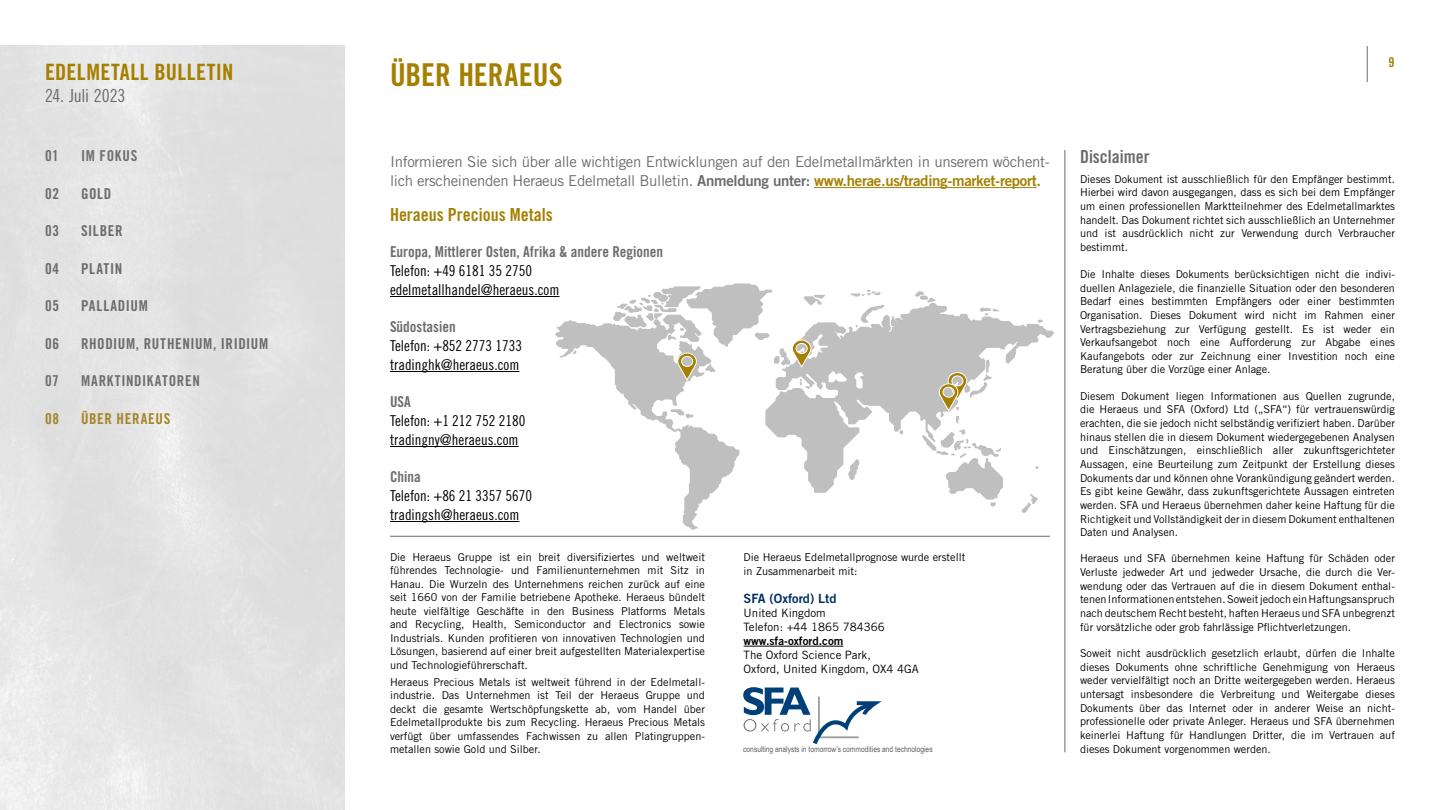
<style>
.page{position:relative;width:1440px;height:810px;background:#fff}
.page>*{position:absolute;margin:0;border:0;box-sizing:border-box;transform-origin:0 0}
.t1{font:31.5px "Trade Gothic LT Pro Bd Cn 20";color:#a58000}
.t2{font:22.5px "Trade Gothic LT Pro Bd Cn 20";letter-spacing:.02em;color:#a58000}
.t3{font:18px "Trade Gothic LT Pro Bd Cn 20";color:#a58000}
.t4{font:18px "Trade Gothic LT Pro Cn 18";letter-spacing:-.01em;color:#6b6c6e}
.t5{font:18px "Trade Gothic LT Pro Bd Cn 20";color:#6b6c6e}
.t6{font:15px/18.8px "Trade Gothic LT Pro";letter-spacing:-.02em;color:#6b6c6e}
.t7{font:15px/18.8px "Trade Gothic LT Pro Cn 18";color:#000}
.t8{font:15px "Trade Gothic LT Pro Bd Cn 20";color:#6b6c6e}
.t9{font:15px "Trade Gothic LT Pro Bd Cn 20";letter-spacing:.045em;color:#6e6e6e}
.t10{font:15px "Trade Gothic LT Pro Bd Cn 20";letter-spacing:.04em;color:#6b6c6e}
.t11{font:15px "Trade Gothic LT Pro Bd Cn 20";letter-spacing:.05em;color:#a38527}
.t12{font:15px "Trade Gothic LT Pro Bd Cn 20";letter-spacing:.05em;color:#6b6c6e}
.t13{font:13.5px "Trade Gothic LT Pro Bd Cn 20";color:#a58000}
.t14{font:12.75px "Trade Gothic LT Pro Bd 2";color:#002e63}
.t15{font:11.48px/14.1px "Trade Gothic LT Pro";color:#000}
.t16{font:11.48px "Trade Gothic LT Pro Bd 2";color:#000}
.t17{font:10.88px/13.6px "Trade Gothic LT Pro";color:#000;text-align:justify}
.t18{font:8.18px "Arial Narrow";color:#626266}
.s1{font-family:"Trade Gothic LT Pro Bd 2"}
.s2{font-family:"Trade Gothic LT Pro Bd 2";color:#a58000}
</style>
<div class="page">
<hr style="left:1367px;top:46px;width:1px;height:36px;background:#6e6e6e">
<hr style="left:390px;top:296px;width:169px;height:1px;background:#000">
<hr style="left:390px;top:371px;width:129px;height:1px;background:#000">
<hr style="left:390px;top:446px;width:129px;height:1px;background:#000">
<hr style="left:390px;top:521px;width:129px;height:1px;background:#000">
<svg style="left:825px;top:303px;width:229px;height:190px"></svg>
<svg style="left:1021px;top:494px;width:17px;height:19px"></svg>
<svg style="left:900px;top:430px;width:3px;height:5px"></svg>
<svg style="left:915px;top:291px;width:21px;height:12px"></svg>
<svg style="left:980px;top:307px;width:19px;height:8px"></svg>
<svg style="left:1035px;top:466px;width:4px;height:3px"></svg>
<svg style="left:850px;top:290px;width:30px;height:7px"></svg>
<svg style="left:555px;top:283px;width:270px;height:247px"></svg>
<svg style="left:922px;top:360px;width:81px;height:147px"></svg>
<hr style="left:1065px;top:150px;width:1px;height:602px;background:#6b6c6e">
<hr style="left:744px;top:646px;width:99px;height:1px;background:#000">
<svg style="left:743px;top:687px;width:139px;height:57px"></svg>
<hr style="left:390px;top:536px;width:660px;height:1px;background:#6b6c6e">
<hr style="left:814px;top:187px;width:223px;height:1px;background:#a58000">
<h2 class="t2" style="left:45px;top:58px;width:190px">EDELMETALL BULLETIN</h2>
<h3 class="t4" style="left:45px;top:85px;width:82px">24. Juli 2023</h3>
<h3 class="t9" style="left:45px;top:147px;width:15px">01</h3>
<h3 class="t9" style="left:81px;top:147px;width:58px">IM FOKUS</h3>
<h3 class="t8" style="left:45px;top:184px;width:16px">02</h3>
<h3 class="t8" style="left:81px;top:184px;width:32px">GOLD</h3>
<h3 class="t8" style="left:45px;top:222px;width:16px">03</h3>
<h3 class="t8" style="left:81px;top:222px;width:43px">SILBER</h3>
<h3 class="t8" style="left:45px;top:259px;width:16px">04</h3>
<h3 class="t8" style="left:81px;top:259px;width:43px">PLATIN</h3>
<h3 class="t8" style="left:45px;top:297px;width:16px">05</h3>
<h3 class="t12" style="left:81px;top:297px;width:68px">PALLADIUM</h3>
<h3 class="t8" style="left:45px;top:334px;width:16px">06</h3>
<h3 class="t10" style="left:81px;top:334px;width:189px">RHODIUM, RUTHENIUM, IRIDIUM</h3>
<h3 class="t9" style="left:45px;top:372px;width:15px">07</h3>
<h3 class="t9" style="left:81px;top:372px;width:120px">MARKTINDIKATOREN</h3>
<h3 class="t11" style="left:45px;top:409px;width:16px">08</h3>
<h3 class="t11" style="left:81px;top:409px;width:91px">ÜBER HERAEUS</h3>
<h1 class="t1" style="left:390px;top:56px;width:174px">ÜBER HERAEUS</h1>
<h3 class="t6" style="left:390px;top:152px;width:661px">Informieren Sie sich über alle wichtigen Entwicklungen auf den Edelmetallmärkten in unserem wöchent&shy;lich erscheinenden Heraeus Edelmetall Bulletin. <span class="s1">Anmeldung unter:</span> <span class="s2">www.herae.us/trading-market-report.</span></h3>
<h3 class="t3" style="left:390px;top:203px;width:164px">Heraeus Precious Metals</h3>
<h3 class="t8" style="left:390px;top:243px;width:275px">Europa, Mittlerer Osten, Afrika &amp; andere Regionen</h3>
<h3 class="t7" style="left:390px;top:261px;width:171px">Telefon: +49 6181 35 2750 edelmetallhandel@heraeus.com</h3>
<h3 class="t8" style="left:390px;top:318px;width:67px">Südostasien</h3>
<h3 class="t7" style="left:390px;top:336px;width:134px">Telefon: +852 2773 1733 tradinghk@heraeus.com</h3>
<h3 class="t8" style="left:390px;top:393px;width:22px">USA</h3>
<h3 class="t7" style="left:390px;top:411px;width:137px">Telefon: +1 212 752 2180 tradingny@heraeus.com</h3>
<h3 class="t8" style="left:390px;top:468px;width:32px">China</h3>
<h3 class="t7" style="left:390px;top:486px;width:144px">Telefon: +86 21 3357 5670 tradingsh@heraeus.com</h3>
<p class="t17" style="left:390px;top:550px;width:317px">Die Heraeus Gruppe ist ein breit diversifiziertes und weltweit führendes Technologie- und Familienunternehmen mit Sitz in Hanau. Die Wurzeln des Unternehmens reichen zurück auf eine seit 1660 von der Familie betriebene Apotheke. Heraeus bündelt heute vielfältige Geschäfte in den Business Platforms Metals and Recycling, Health, Semiconductor and Electronics sowie Industrials. Kunden profitieren von innovativen Technologien und Lösungen, basierend auf einer breit aufgestellten Materialexpertise und Technologieführerschaft.</p>
<p class="t17" style="left:390px;top:675px;width:317px">Heraeus Precious Metals ist weltweit führend in der Edelmetall&shy;industrie. Das Unternehmen ist Teil der Heraeus Gruppe und deckt die gesamte Wertschöpfungskette ab, vom Handel über Edelmetallprodukte bis zum Recycling. Heraeus Precious Metals verfügt über umfassendes Fachwissen zu allen Platingruppen&shy;metallen sowie Gold und Silber.</p>
<p class="t17" style="left:744px;top:550px;width:223px;line-height:14px">Die Heraeus Edelmetallprognose wurde erstellt in Zusammenarbeit mit:</p>
<p class="t14" style="left:744px;top:590px;width:95px">SFA (Oxford) Ltd</p>
<p class="t15" style="left:744px;top:606px;width:143px">United Kingdom<br>Telefon: +44 1865 784366</p>
<p class="t16" style="left:744px;top:634px;width:101px">www.sfa-oxford.com</p>
<p class="t15" style="left:744px;top:648px;width:177px">The Oxford Science Park,<br>Oxford, United Kingdom, OX4 4GA</p>
<p class="t18" style="left:743px;top:743px;width:191px">consulting analysts in tomorrow’s commodities and technologies</p>
<p class="t13" style="left:1388px;top:54px;width:7px">9</p>
<h3 class="t5" style="left:1080px;top:146px;width:71px">Disclaimer</h3>
<p class="t17" style="left:1080px;top:172px;width:317px">Dieses Dokument ist ausschließlich für den Empfänger bestimmt.<br>Hierbei wird davon ausgegangen, dass es sich bei dem Empfänger um einen professionellen Marktteilnehmer des Edelmetallmarktes handelt. Das Dokument richtet sich ausschließlich an Unternehmer und ist ausdrücklich nicht zur Verwendung durch Verbraucher bestimmt.</p>
<p class="t17" style="left:1080px;top:267px;width:317px">Die Inhalte dieses Dokuments berücksichtigen nicht die indivi&shy;duellen Anlageziele, die finanzielle Situation oder den besonderen Bedarf eines bestimmten Empfängers oder einer bestimmten Organisation. Dieses Dokument wird nicht im Rahmen einer Vertragsbeziehung zur Verfügung gestellt. Es ist weder ein Verkaufsangebot noch eine Aufforderung zur Abgabe eines Kaufangebots oder zur Zeichnung einer Investition noch eine Beratung über die Vorzüge einer Anlage.</p>
<p class="t17" style="left:1080px;top:389px;width:317px">Diesem Dokument liegen Informationen aus Quellen zugrunde, die Heraeus und SFA (Oxford) Ltd („SFA“) für vertrauenswürdig erachten, die sie jedoch nicht selbständig verifiziert haben. Darüber hinaus stellen die in diesem Dokument wiedergegebenen Analysen und Einschätzungen, einschließlich aller zukunftsgerichteter Aussagen, eine Beurteilung zum Zeitpunkt der Erstellung dieses Dokuments dar und können ohne Vorankündigung geändert werden.<br>Es gibt keine Gewähr, dass zukunftsgerichtete Aussagen eintreten werden. SFA und Heraeus übernehmen daher keine Haftung für die Richtigkeit und Vollständigkeit der in diesem Dokument enthaltenen Daten und Analysen.</p>
<p class="t17" style="left:1080px;top:552px;width:317px">Heraeus und SFA übernehmen keine Haftung für Schäden oder Verluste jedweder Art und jedweder Ursache, die durch die Ver&shy;wendung oder das Vertrauen auf die in diesem Dokument enthal&shy;tenen Informationen entstehen. Soweit jedoch ein Haftungsanspruch nach deutschem Recht besteht, haften Heraeus und SFA unbegrenzt für vorsätzliche oder grob fahrlässige Pflichtverletzungen.</p>
<p class="t17" style="left:1080px;top:646px;width:317px">Soweit nicht ausdrücklich gesetzlich erlaubt, dürfen die Inhalte dieses Dokuments ohne schriftliche Genehmigung von Heraeus weder vervielfältigt noch an Dritte weitergegeben werden. Heraeus untersagt insbesondere die Verbreitung und Weitergabe dieses Dokuments über das Internet oder in anderer Weise an nicht&shy;professionelle oder private Anleger. Heraeus und SFA übernehmen keinerlei Haftung für Handlungen Dritter, die im Vertrauen auf dieses Dokument vorgenommen werden.</p>
</div>
